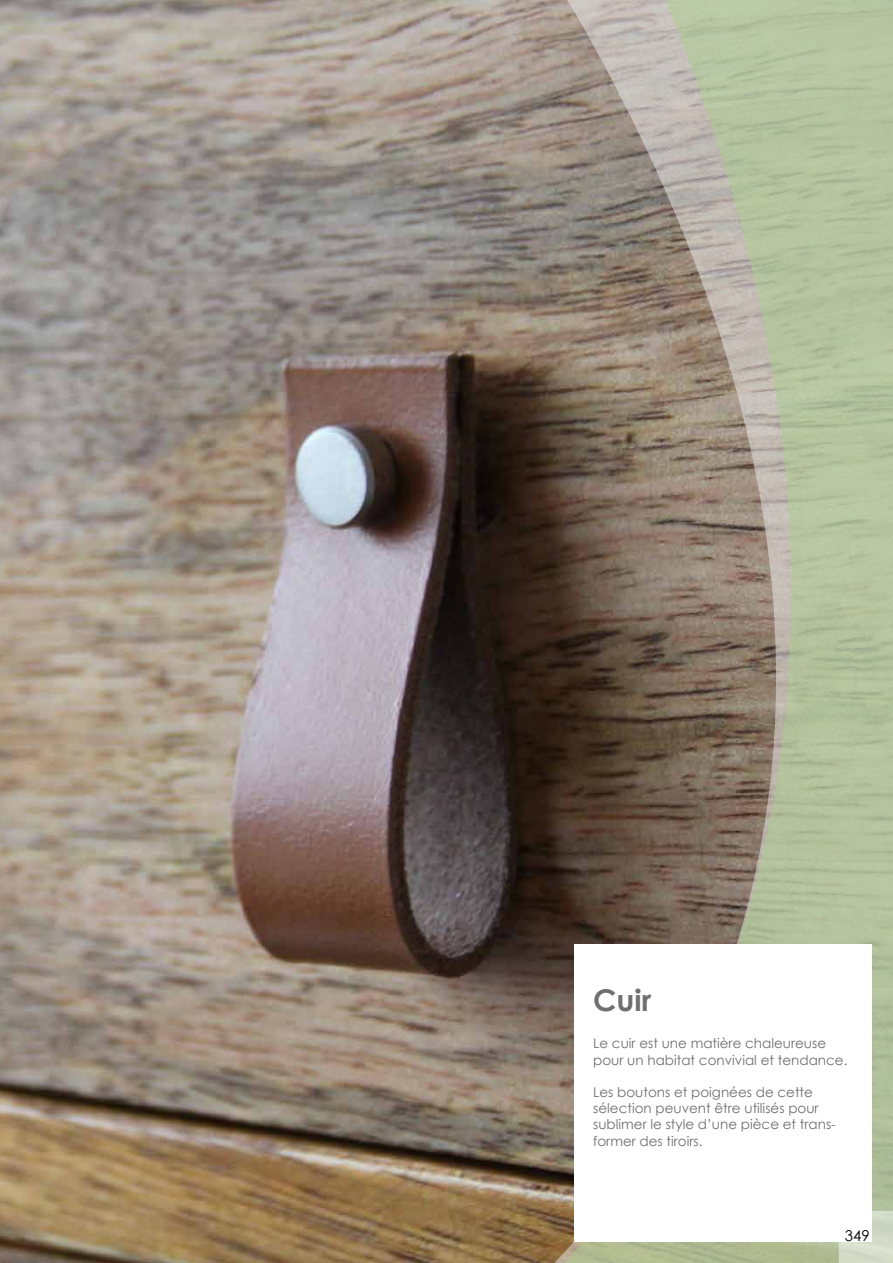
<style>
.page{position:relative;width:893px;height:1263px;background:#fff}
.page>*{position:absolute;margin:0;border:0;box-sizing:border-box;transform-origin:0 0}
.t1{font:700 30px "Century Gothic";color:#706f6f}
.t2{font:15px "Century Gothic";color:#000}
.t3{font:13.5px/16.2px "Century Gothic";color:#706f6f}
</style>
<div class="page">
<img style="left:0;top:0;width:533px;height:1263px">
<svg style="left:533px;top:0;width:12px;height:1263px;background:#615144"></svg>
<svg style="left:545px;top:0;width:348px;height:1263px;background:#8b8571"></svg>
<div style="left:574px;top:944px;width:298px;height:298px;background:#fff"></div>
<svg style="left:839px;top:1211px;width:54px;height:52px"></svg>
<h1 class="t1" style="left:593px;top:977px;width:60px">Cuir</h1>
<p class="t3" style="left:593px;top:1035px;width:256px">Le cuir est une matière chaleureuse pour un habitat convivial et tendance.</p>
<p class="t3" style="left:593px;top:1084px;width:244px">Les boutons et poignées de cette sélection peuvent être utilisés pour sublimer le style d’une pièce et trans&shy;former des tiroirs.</p>
<p class="t2" style="left:845px;top:1225px;width:26px">349</p>
</div>
